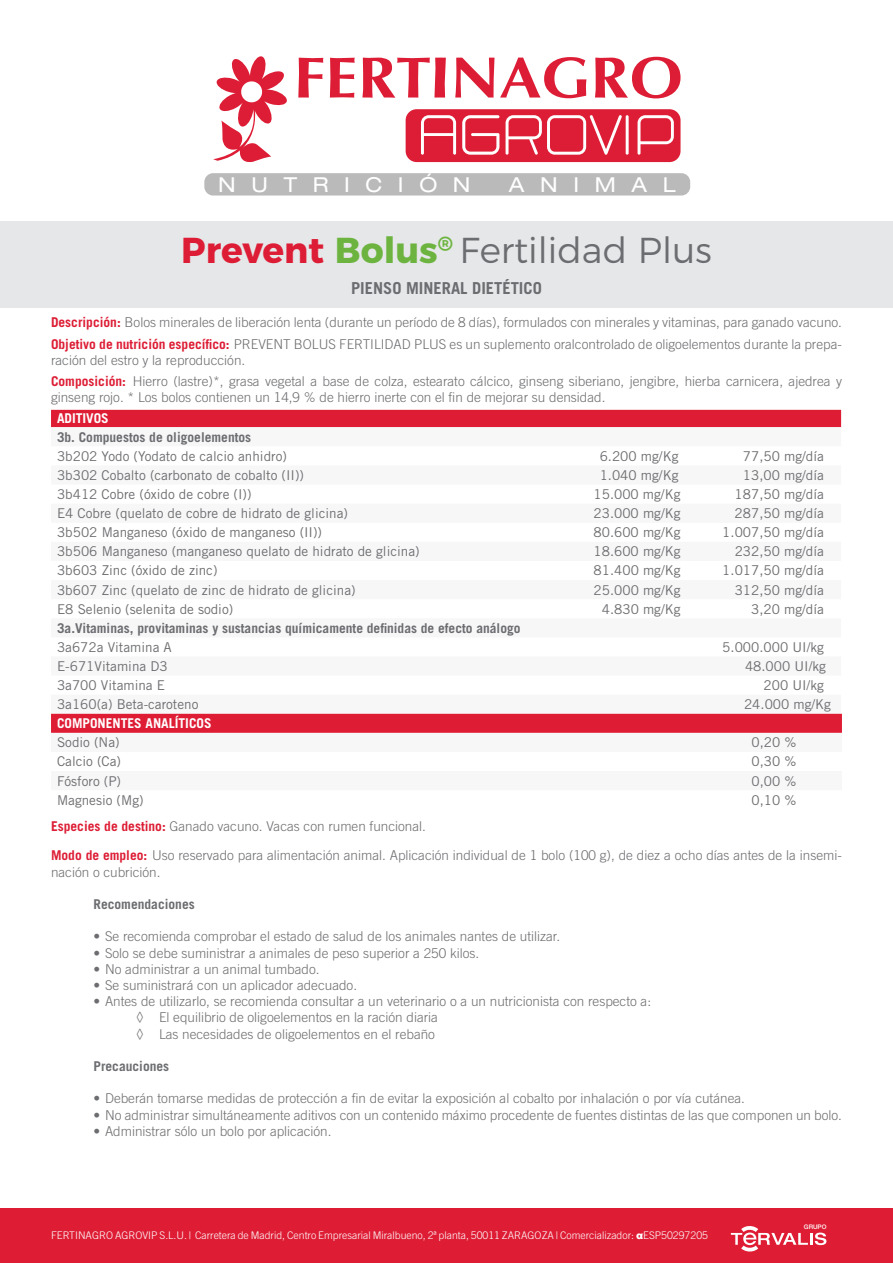
<style>
.page{position:relative;width:893px;height:1263px;background:#fff}
.page>*{position:absolute;margin:0;border:0;box-sizing:border-box;transform-origin:0 0}
.t1{font:300 36px "Montserrat";color:#6c6d70}
.t2{font:expanded 20.55px "Helvetica Neue LT Std";letter-spacing:.76em;color:#fff}
.t3{font:700 16.5px "Trade Gothic LT Std";color:#6c6d70}
.t4{font:300 13.5px/16.2px "Trade Gothic LT Std";color:#6c6d70}
.t5{font:13.5px "Trade Gothic LT Std";color:#6c6d70}
.t6{font:700 13.5px "Trade Gothic LT Std";color:#6c6d70}
.t7{font:700 13.5px "Trade Gothic LT Std";color:#fff}
.t8{font:300 10.5px "Trade Gothic LT Std";color:#fff}
.t9{font:500 6.3px "Helvetica Neue LT Std";color:#fff}
.s1{font-weight:700;color:#dd1d35}
.s2{font-weight:700;color:#6cb43f}
.s3{font-family:"Arial";font-weight:900}
</style>
<div class="page">
<div style="left:0;top:1208px;width:893px;height:55px;background:#de1d35"></div>
<div style="left:0;top:221px;width:893px;height:87px;background:#e6e7e9"></div>
<div style="left:204px;top:173px;width:486px;height:23px;background:#bababa;border-radius:9px"></div>
<svg style="left:213px;top:56px;width:74px;height:107px"></svg>
<div style="left:406px;top:109px;width:274px;height:53px;background:#dd1d35;border-radius:11px"></div>
<svg style="left:421px;top:115px;width:35px;height:40px"></svg>
<svg style="left:462px;top:115px;width:37px;height:40px"></svg>
<svg style="left:506px;top:115px;width:116px;height:40px"></svg>
<hr style="left:626px;top:115px;width:3px;height:40px;background:#fff">
<svg style="left:638px;top:115px;width:36px;height:40px"></svg>
<svg style="left:298px;top:58px;width:25px;height:40px"></svg>
<svg style="left:330px;top:58px;width:25px;height:40px"></svg>
<svg style="left:362px;top:58px;width:84px;height:40px"></svg>
<svg style="left:455px;top:58px;width:39px;height:40px"></svg>
<svg style="left:500px;top:57px;width:86px;height:41px"></svg>
<svg style="left:595px;top:57px;width:85px;height:41px"></svg>
<svg style="left:731px;top:1226px;width:95px;height:26px"></svg>
<div style="left:51px;top:410px;width:790px;height:17px;background:#de1d35"></div>
<svg style="left:51px;top:427px;width:790px;height:287px"></svg>
<div style="left:51px;top:714px;width:791px;height:19px;background:#de1d35"></div>
<h2 class="t2" style="left:218px;top:173px;width:254px">NUTRICIÓN</h2>
<h2 class="t2" style="left:509px;top:173px;width:168px">ANIMAL</h2>
<h1 class="t1" style="left:181px;top:222px;width:532px"><span class="s1">Prevent</span> <span class="s2">Bolus</span><sup>®</sup> Fertilidad Plus</h1>
<p class="t3" style="left:351px;top:278px;width:192px">PIENSO MINERAL DIETÉTICO</p>
<p class="t4" style="left:51px;top:314px;width:792px"><span class="s1">Descripción:</span> Bolos minerales de liberación lenta (durante un período de 8 días), formulados con minerales y vitaminas, para ganado vacuno.</p>
<p class="t4" style="left:51px;top:335px;width:792px"><span class="s1">Objetivo de nutrición específico:</span> PREVENT BOLUS FERTILIDAD PLUS es un suplemento oralcontrolado de oligoelementos durante la prepa&shy;ración del estro y la reproducción.</p>
<p class="t4" style="left:51px;top:373px;width:792px"><span class="s1">Composición:</span> Hierro (lastre)*, grasa vegetal a base de colza, estearato cálcico, ginseng siberiano, jengibre, hierba carnicera, ajedrea y ginseng rojo. * Los bolos contienen un 14,9 % de hierro inerte con el fin de mejorar su densidad.</p>
<p class="t7" style="left:57px;top:410px;width:53px">ADITIVOS</p>
<p class="t6" style="left:57px;top:428px;width:196px">3b. Compuestos de oligoelementos</p>
<p class="t5" style="left:57px;top:448px;width:231px">3b202 Yodo (Yodato de calcio anhidro)</p>
<p class="t5" style="left:600px;top:448px;width:80px">6.200 mg/Kg</p>
<p class="t5" style="left:743px;top:448px;width:82px">77,50 mg/día</p>
<p class="t5" style="left:57px;top:467px;width:249px">3b302 Cobalto (carbonato de cobalto (II))</p>
<p class="t5" style="left:600px;top:467px;width:80px">1.040 mg/Kg</p>
<p class="t5" style="left:743px;top:467px;width:82px">13,00 mg/día</p>
<p class="t5" style="left:57px;top:486px;width:196px">3b412 Cobre (óxido de cobre (I))</p>
<p class="t5" style="left:593px;top:486px;width:88px">15.000 mg/Kg</p>
<p class="t5" style="left:735px;top:486px;width:91px">187,50 mg/día</p>
<p class="t5" style="left:57px;top:505px;width:292px">E4 Cobre (quelato de cobre de hidrato de glicina)</p>
<p class="t5" style="left:593px;top:505px;width:88px">23.000 mg/Kg</p>
<p class="t5" style="left:735px;top:505px;width:91px">287,50 mg/día</p>
<p class="t5" style="left:57px;top:524px;width:267px">3b502 Manganeso (óxido de manganeso (II))</p>
<p class="t5" style="left:593px;top:524px;width:88px">80.600 mg/Kg</p>
<p class="t5" style="left:722px;top:524px;width:103px">1.007,50 mg/día</p>
<p class="t5" style="left:57px;top:543px;width:364px">3b506 Manganeso (manganeso quelato de hidrato de glicina)</p>
<p class="t5" style="left:593px;top:543px;width:88px">18.600 mg/Kg</p>
<p class="t5" style="left:735px;top:543px;width:91px">232,50 mg/día</p>
<p class="t5" style="left:57px;top:562px;width:162px">3b603 Zinc (óxido de zinc)</p>
<p class="t5" style="left:594px;top:562px;width:88px">81.400 mg/Kg</p>
<p class="t5" style="left:722px;top:562px;width:103px">1.017,50 mg/día</p>
<p class="t5" style="left:57px;top:581px;width:300px">3b607 Zinc (quelato de zinc de hidrato de glicina)</p>
<p class="t5" style="left:594px;top:581px;width:88px">25.000 mg/Kg</p>
<p class="t5" style="left:735px;top:581px;width:91px">312,50 mg/día</p>
<p class="t5" style="left:57px;top:601px;width:178px">E8 Selenio (selenita de sodio)</p>
<p class="t5" style="left:602px;top:601px;width:80px">4.830 mg/Kg</p>
<p class="t5" style="left:751px;top:601px;width:74px">3,20 mg/día</p>
<p class="t6" style="left:57px;top:620px;width:465px">3a.Vitaminas, provitaminas y sustancias químicamente definidas de efecto análogo</p>
<p class="t5" style="left:57px;top:639px;width:116px">3a672a Vitamina A</p>
<p class="t5" style="left:722px;top:639px;width:103px">5.000.000 UI/kg</p>
<p class="t5" style="left:57px;top:658px;width:112px">E-671Vitamina D3</p>
<p class="t5" style="left:745px;top:658px;width:82px">48.000 UI/kg</p>
<p class="t5" style="left:57px;top:677px;width:109px">3a700 Vitamina E</p>
<p class="t5" style="left:763px;top:677px;width:62px">200 UI/kg</p>
<p class="t5" style="left:57px;top:696px;width:143px">3a160(a) Beta-caroteno</p>
<p class="t5" style="left:744px;top:696px;width:88px">24.000 mg/Kg</p>
<p class="t7" style="left:57px;top:715px;width:156px">COMPONENTES ANALÍTICOS</p>
<p class="t5" style="left:57px;top:734px;width:64px">Sodio (Na)</p>
<p class="t5" style="left:751px;top:734px;width:46px">0,20 %</p>
<p class="t5" style="left:57px;top:753px;width:66px">Calcio (Ca)</p>
<p class="t5" style="left:751px;top:753px;width:46px">0,30 %</p>
<p class="t5" style="left:57px;top:772px;width:66px">Fósforo (P)</p>
<p class="t5" style="left:751px;top:772px;width:46px">0,00 %</p>
<p class="t5" style="left:57px;top:792px;width:88px">Magnesio (Mg)</p>
<p class="t5" style="left:751px;top:792px;width:46px">0,10 %</p>
<p class="t4" style="left:51px;top:812px;width:792px;line-height:29.1px"><span class="s1">Especies de destino:</span> Ganado vacuno. Vacas con rumen funcional.<br><span class="s1">Modo de empleo:</span> Uso reservado para alimentación animal. Aplicación individual de 1 bolo (100 g), de diez a ocho días antes de la insemi-</p>
<p class="t4" style="left:51px;top:863px;width:111px">nación o cubrición.</p>
<p class="t6" style="left:94px;top:896px;width:103px">Recomendaciones</p>
<p class="t4" style="left:94px;top:928px;width:468px">• Se recomienda comprobar el estado de salud de los animales nantes de utilizar.</p>
<p class="t4" style="left:94px;top:944px;width:387px">• Solo se debe suministrar a animales de peso superior a 250 kilos.</p>
<p class="t4" style="left:94px;top:961px;width:228px">• No administrar a un animal tumbado.</p>
<p class="t4" style="left:94px;top:977px;width:265px">• Se suministrará con un aplicador adecuado.</p>
<p class="t4" style="left:136px;top:993px;width:517px;text-indent:-43px">• Antes de utilizarlo, se recomienda consultar a un veterinario o a un nutricionista con respecto a: ◊ El equilibrio de oligoelementos en la ración diaria<br>◊ Las necesidades de oligoelementos en el rebaño</p>
<p class="t6" style="left:94px;top:1058px;width:77px">Precauciones</p>
<p class="t4" style="left:94px;top:1090px;width:653px">• Deberán tomarse medidas de protección a fin de evitar la exposición al cobalto por inhalación o por vía cutánea.</p>
<p class="t4" style="left:94px;top:1106px;width:750px">• No administrar simultáneamente aditivos con un contenido máximo procedente de fuentes distintas de las que componen un bolo.</p>
<p class="t4" style="left:94px;top:1123px;width:239px">• Administrar sólo un bolo por aplicación.</p>
<p class="t8" style="left:51px;top:1229px;width:658px">FERTINAGRO AGROVIP S.L.U. | Carretera de Madrid, Centro Empresarial Miralbueno, 2ª planta, 50011 ZARAGOZA | Comercializador: <span class="s3">α</span>ESP50297205</p>
<p class="t9" style="left:804px;top:1223px;width:24px">GRUPO</p>
</div>
